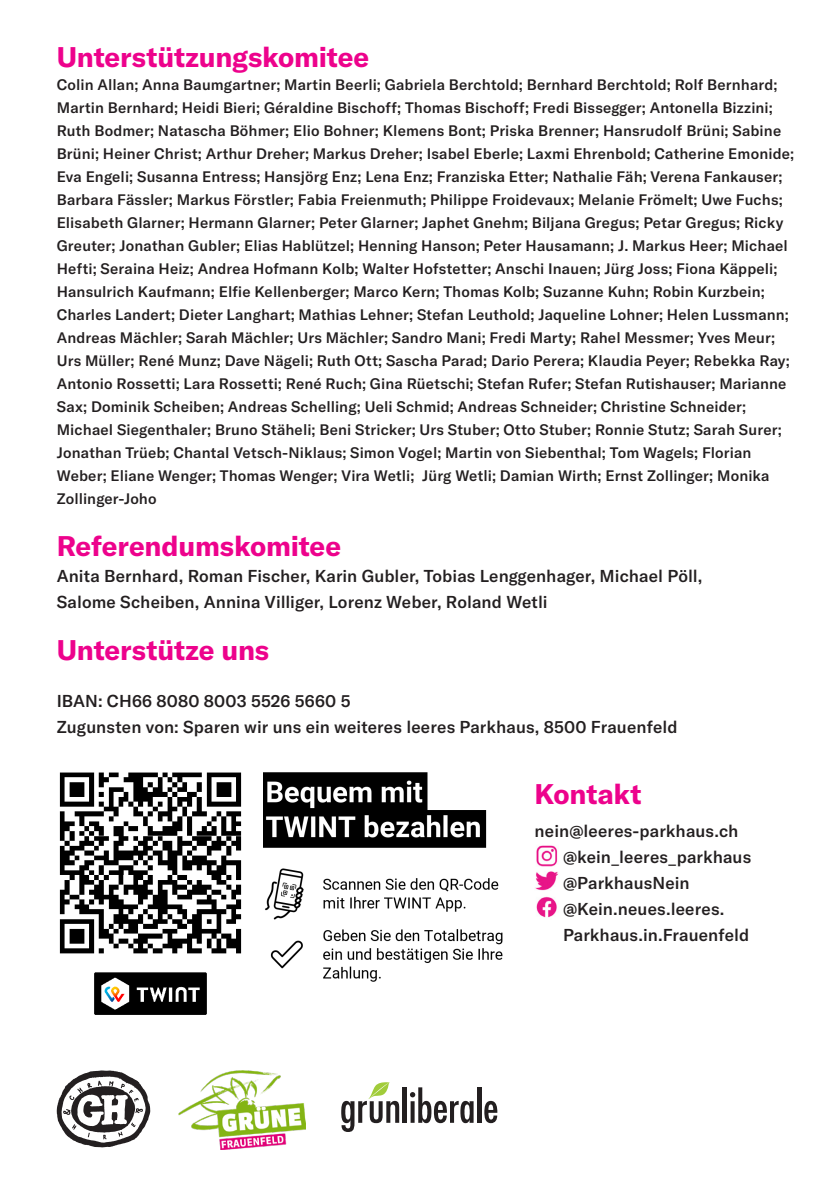
<style>
.page{position:relative;width:840px;height:1191px;background:#fff}
.page>*{position:absolute;margin:0;border:0;box-sizing:border-box;transform-origin:0 0}
.t1{font:700 28px "GT America";letter-spacing:-.005em;color:#ed028c}
.t2{font:500 17px/26px "GT America";letter-spacing:.005em;color:#231f20}
.t3{font:500 15px/23px "GT America";letter-spacing:.01em;color:#231f20}
</style>
<div class="page">
<svg style="left:57px;top:1070px;width:93px;height:77px"></svg>
<img style="left:178px;top:1070px;width:127px;height:79px">
<hr style="left:402px;top:1087px;width:4px;height:35px;background:#231f20">
<svg style="left:410px;top:1087px;width:63px;height:36px"></svg>
<hr style="left:477px;top:1087px;width:4px;height:35px;background:#231f20">
<svg style="left:484px;top:1100px;width:13px;height:23px"></svg>
<svg style="left:341px;top:1082px;width:58px;height:50px"></svg>
<img style="left:59px;top:772px;width:183px;height:243px">
<img style="left:263px;top:772px;width:240px;height:209px">
<img style="left:536px;top:896px;width:21px;height:22px">
<img style="left:535px;top:871px;width:24px;height:20px">
<img style="left:536px;top:845px;width:22px;height:22px">
<h1 class="t1" style="left:57px;top:40px;width:314px">Unterstützungskomitee</h1>
<p class="t3" style="left:57px;top:73px;width:738px">Colin Allan; Anna Baumgartner; Martin Beerli; Gabriela Berchtold; Bernhard Berchtold; Rolf Bernhard; Martin Bernhard; Heidi Bieri; Géraldine Bischoff; Thomas Bischoff; Fredi Bissegger; Antonella Bizzini; Ruth Bodmer; Natascha Böhmer; Elio Bohner; Klemens Bont; Priska Brenner; Hansrudolf Brüni; Sabine Brüni; Heiner Christ; Arthur Dreher; Markus Dreher; Isabel Eberle; Laxmi Ehrenbold; Catherine Emonide; Eva Engeli; Susanna Entress; Hansjörg Enz; Lena Enz; Franziska Etter; Nathalie Fäh; Verena Fankauser; Barbara Fässler; Markus Förstler; Fabia Freienmuth; Philippe Froidevaux; Melanie Frömelt; Uwe Fuchs; Elisabeth Glarner; Hermann Glarner; Peter Glarner; Japhet Gnehm; Biljana Gregus; Petar Gregus; Ricky Greuter; Jonathan Gubler; Elias Hablützel; Henning Hanson; Peter Hausamann; J. Markus Heer; Michael Hefti; Seraina Heiz; Andrea Hofmann Kolb; Walter Hofstetter; Anschi Inauen; Jürg Joss; Fiona Käppeli; Hansulrich Kaufmann; Elfie Kellenberger; Marco Kern; Thomas Kolb; Suzanne Kuhn; Robin Kurzbein; Charles Landert; Dieter Langhart; Mathias Lehner; Stefan Leuthold; Jaqueline Lohner; Helen Lussmann; Andreas Mächler; Sarah Mächler; Urs Mächler; Sandro Mani; Fredi Marty; Rahel Messmer; Yves Meur; Urs Müller; René Munz; Dave Nägeli; Ruth Ott; Sascha Parad; Dario Perera; Klaudia Peyer; Rebekka Ray; Antonio Rossetti; Lara Rossetti; René Ruch; Gina Rüetschi; Stefan Rufer; Stefan Rutishauser; Marianne Sax; Dominik Scheiben; Andreas Schelling; Ueli Schmid; Andreas Schneider; Christine Schneider; Michael Siegenthaler; Bruno Stäheli; Beni Stricker; Urs Stuber; Otto Stuber; Ronnie Stutz; Sarah Surer; Jonathan Trüeb; Chantal Vetsch-Niklaus; Simon Vogel; Martin von Siebenthal; Tom Wagels; Florian Weber; Eliane Wenger; Thomas Wenger; Vira Wetli; Jürg Wetli; Damian Wirth; Ernst Zollinger; Monika Zollinger-Joho</p>
<h1 class="t1" style="left:57px;top:529px;width:286px">Referendumskomitee</h1>
<p class="t2" style="left:57px;top:563px;width:646px">Anita Bernhard, Roman Fischer, Karin Gubler, Tobias Lenggenhager, Michael Pöll,<br>Salome Scheiben, Annina Villiger, Lorenz Weber, Roland Wetli</p>
<h1 class="t1" style="left:57px;top:633px;width:214px">Unterstütze uns</h1>
<p class="t2" style="left:57px;top:688px;width:622px">IBAN: CH66 8080 8003 5526 5660 5<br>Zugunsten von: Sparen wir uns ein weiteres leeres Parkhaus, 8500 Frauenfeld</p>
<h1 class="t1" style="left:534px;top:776px;width:108px">Kontakt</h1>
<p class="t2" style="left:562px;top:818px;width:189px;text-indent:-28px">nein@leeres-parkhaus.ch @kein_leeres_parkhaus @ParkhausNein @Kein.neues.leeres.<br>Parkhaus.in.Frauenfeld</p>
</div>
